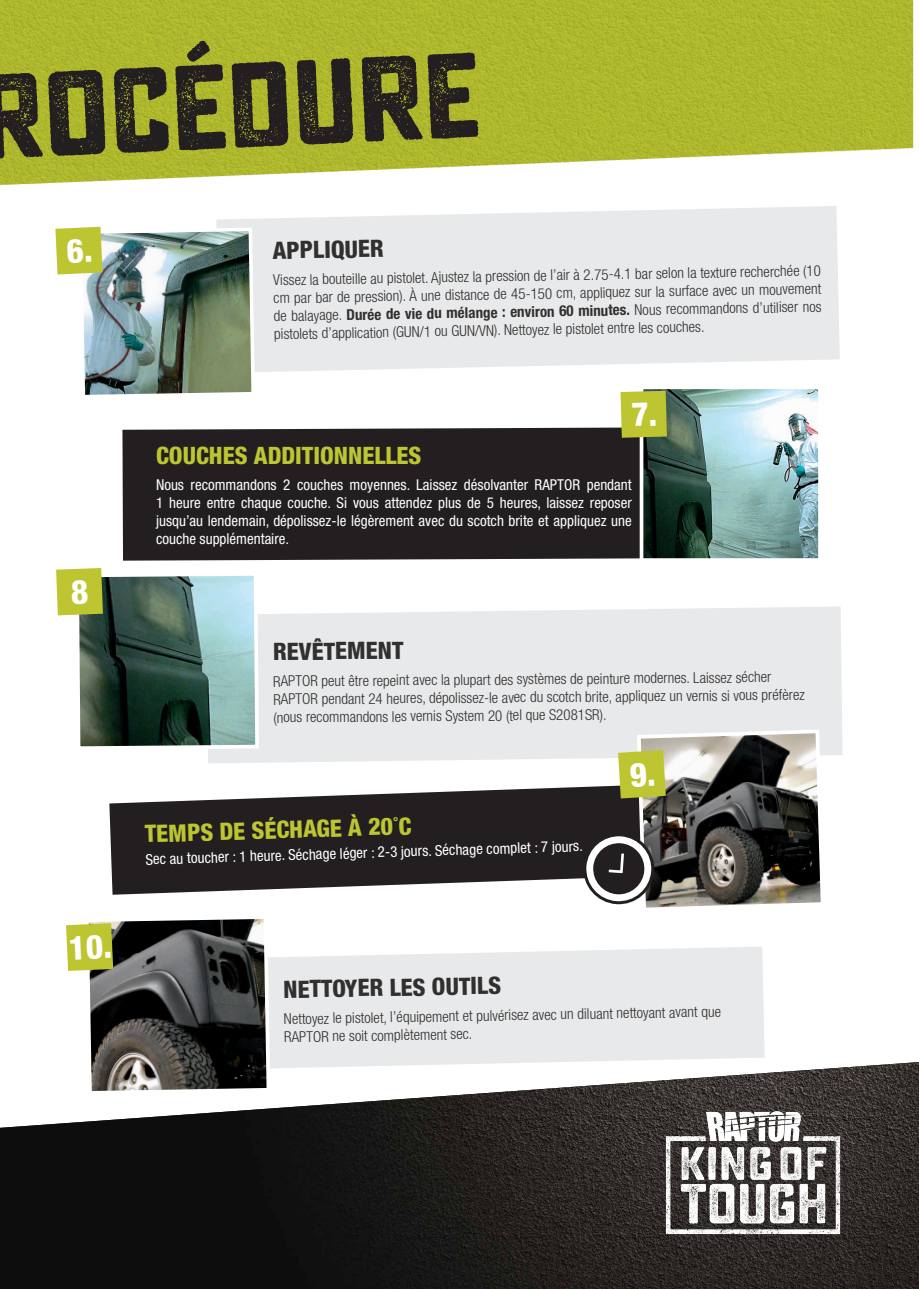
<style>
.page{position:relative;width:919px;height:1289px;background:#fff}
.page>*{position:absolute;margin:0;border:0;box-sizing:border-box;transform-origin:0 0}
.t1{font:120px "Sucrose Bold Two";color:#231f20}
.t2{font:800 condensed 24px "Helvetica Neue LT Pro";color:#bdc531}
.t3{font:800 condensed 24px "Helvetica Neue LT Pro";letter-spacing:-.01em;color:#312f30}
.t4{font:300 condensed 15px/18px "Helvetica Neue LT Pro";color:#312f30}
.t5{font:condensed 15px/18px "Helvetica Neue LT Std";color:#fff;text-align:justify}
.s1{font-weight:700}
</style>
<div class="page">
<div style="left:216px;top:221px;width:623px;height:151px;background:#e8e9ea"></div>
<div style="left:208px;top:606px;width:634px;height:157px;background:#e8e9ea"></div>
<img style="left:0;top:1062px;width:918px;height:226px">
<svg style="left:0;top:0;width:913px;height:221px;fill:#b1ba2e"></svg>
<div style="left:122px;top:427px;width:517px;height:133px;background:#231f20"></div>
<img style="left:644px;top:390px;width:172px;height:167px">
<div style="left:639px;top:385px;width:182px;height:177px;border:4px solid #fff"></div>
<svg style="left:109px;top:787px;width:474px;height:107px;fill:#231f20"></svg>
<svg style="left:272px;top:950px;width:492px;height:119px;fill:#e8e9ea"></svg>
<img style="left:649px;top:1106px;width:206px;height:137px">
<img style="left:55px;top:226px;width:202px;height:169px">
<svg style="left:56px;top:568px;width:205px;height:183px"></svg>
<svg style="left:620px;top:391px;width:47px;height:47px"></svg>
<svg style="left:583px;top:727px;width:243px;height:232px"></svg>
<svg style="left:66px;top:919px;width:206px;height:177px"></svg>
<h1 class="t1" style="left:-28px;top:49px;width:507px;rotate:-3deg">rocédure</h1>
<p class="t3" style="left:272px;top:235px;width:113px;rotate:-1deg">APPLIQUER</p>
<p class="t4" style="left:273px;top:271px;width:549px;text-align:justify;rotate:-1deg">Vissez la bouteille au pistolet. Ajustez la pression de l’air à 2.75-4.1 bar selon la texture recherchée (10 cm par bar de pression). À une distance de 45-150 cm, appliquez sur la surface avec un mouvement de balayage. <span class="s1">Durée de vie du mélange : environ 60 minutes.</span> Nous recommandons d’utiliser nos pistolets d’application (GUN/1 ou GUN/VN). Nettoyez le pistolet entre les couches.</p>
<p class="t2" style="left:156px;top:440px;width:267px">COUCHES ADDITIONNELLES</p>
<p class="t5" style="left:156px;top:475px;width:477px">Nous recommandons 2 couches moyennes. Laissez désolvanter RAPTOR pendant 1 heure entre chaque couche. Si vous attendez plus de 5 heures, laissez reposer jusqu’au lendemain, dépolissez-le légèrement avec du scotch brite et appliquez une couche supplémentaire.</p>
<p class="t3" style="left:273px;top:636px;width:132px">REVÊTEMENT</p>
<p class="t4" style="left:273px;top:674px;width:533px;line-height:17.5px;rotate:-1deg">RAPTOR peut être repeint avec la plupart des systèmes de peinture modernes. Laissez sécher<br>RAPTOR pendant 24 heures, dépolissez-le avec du scotch brite, appliquez un vernis si vous préfèrez (nous recommandons les vernis System 20 (tel que S2081SR).</p>
<p class="t2" style="left:144px;top:819px;width:268px;rotate:-2deg">TEMPS DE SÉCHAGE À 20<sup>°</sup>C</p>
<p class="t5" style="left:145px;top:851px;width:439px;rotate:-2deg">Sec au toucher : 1 heure. Séchage léger : 2-3 jours. Séchage complet : 7 jours.</p>
<p class="t3" style="left:283px;top:974px;width:219px;rotate:-1deg">NETTOYER LES OUTILS</p>
<p class="t4" style="left:284px;top:1009px;width:438px;rotate:-1deg">Nettoyez le pistolet, l’équipement et pulvérisez avec un diluant nettoyant avant que<br>RAPTOR ne soit complètement sec.</p>
</div>
